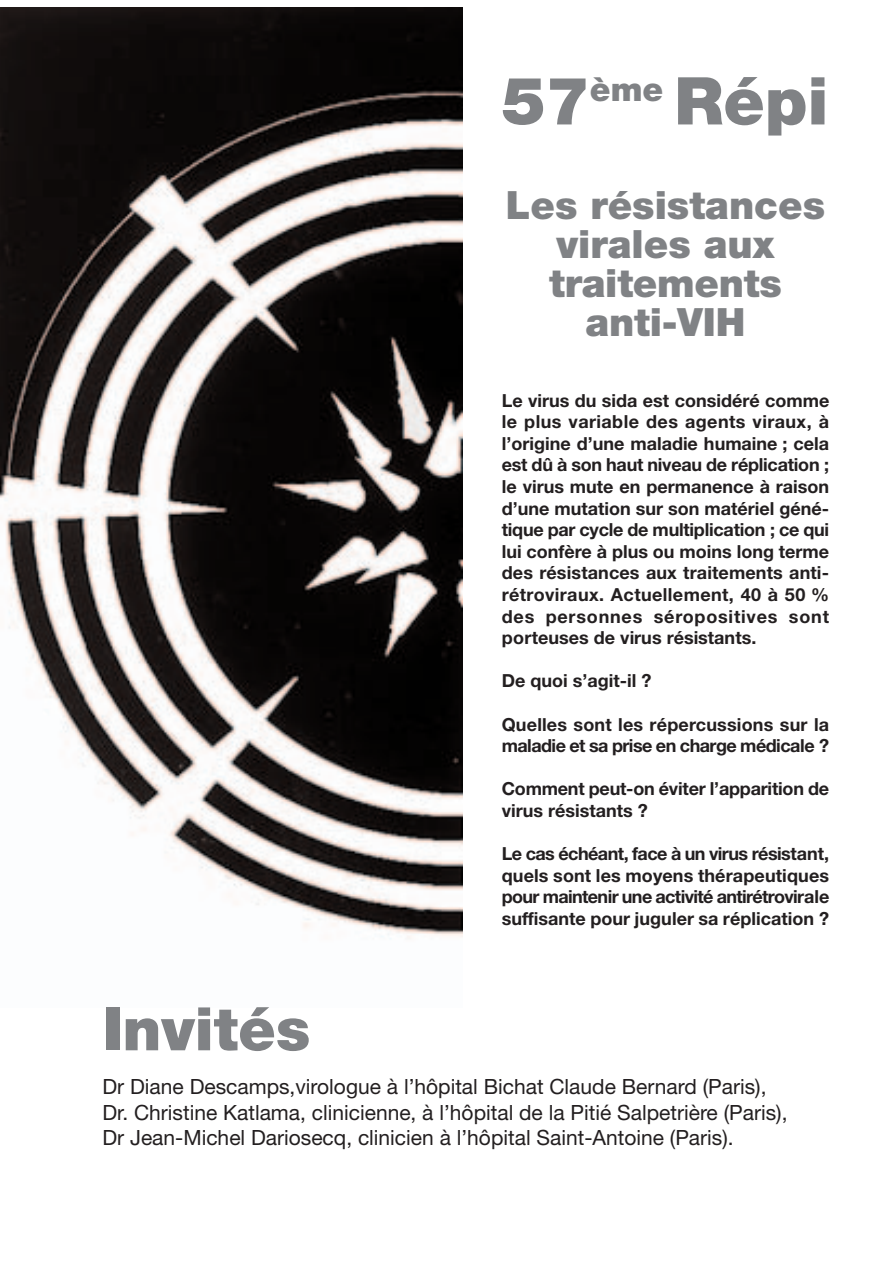
<style>
.page{position:relative;width:893px;height:1263px;background:#fff}
.page>*{position:absolute;margin:0;border:0;box-sizing:border-box;transform-origin:0 0}
.t1{font:900 66px "Helvetica Neue";color:#808285}
.t2{font:900 60px "Helvetica Neue";color:#808285}
.t3{font:900 39px/39px "Helvetica Neue";color:#808285;text-align:center}
.t4{font:21px/25.2px "Helvetica Neue";color:#231f20}
.t5{font:700 18px/21.6px "Helvetica Neue";color:#231f20;text-align:justify}
</style>
<div class="page">
<img style="left:0;top:7px;width:462px;height:932px">
<h1 class="t1" style="left:502px;top:77px;width:328px">57<sup>ème</sup> Répi</h1>
<h3 class="t3" style="left:506px;top:189px;width:321px">Les résistances virales aux traitements anti-VIH</h3>
<p class="t5" style="left:502px;top:391px;width:329px">Le virus du sida est considéré comme le plus variable des agents viraux, à l’origine d’une maladie humaine ; cela est dû à son haut niveau de réplication ; le virus mute en permanence à raison d’une mutation sur son matériel géné&shy;tique par cycle de multiplication ; ce qui lui confère à plus ou moins long terme des résistances aux traitements anti&shy;rétroviraux. Actuellement, 40 à 50 % des personnes séropositives sont porteuses de virus résistants.</p>
<p class="t5" style="left:502px;top:672px;width:151px">De quoi s’agit-il ?</p>
<p class="t5" style="left:502px;top:715px;width:329px">Quelles sont les répercussions sur la maladie et sa prise en charge médicale ?</p>
<p class="t5" style="left:502px;top:780px;width:329px">Comment peut-on éviter l’apparition de virus résistants ?</p>
<p class="t5" style="left:502px;top:844px;width:329px">Le cas échéant, face à un virus résistant, quels sont les moyens thérapeutiques pour maintenir une activité antirétrovirale suffisante pour juguler sa réplication ?</p>
<h2 class="t2" style="left:103px;top:1007px;width:209px">Invités</h2>
<p class="t4" style="left:103px;top:1076px;width:686px">Dr Diane Descamps,virologue à l’hôpital Bichat Claude Bernard (Paris),<br>Dr. Christine Katlama, clinicienne, à l’hôpital de la Pitié Salpetrière (Paris),<br>Dr Jean-Michel Dariosecq, clinicien à l’hôpital Saint-Antoine (Paris).</p>
</div>
